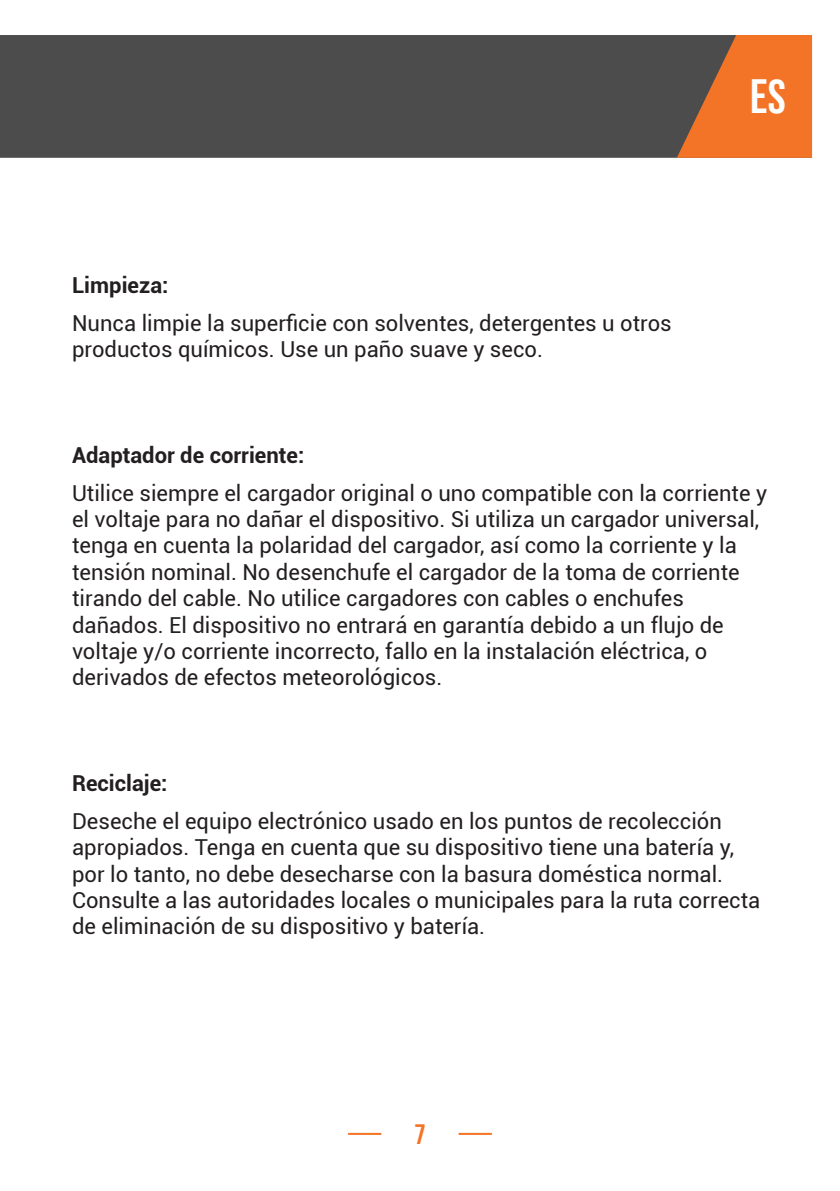
<style>
.page{position:relative;width:840px;height:1191px;background:#fff}
.page>*{position:absolute;margin:0;border:0;box-sizing:border-box;transform-origin:0 0}
.t1{font:48px "Bebas Neue";color:#fff}
.t2{font:28px "Bebas Neue";color:#f47325}
.Texto{font:22px/26.4px "Roboto";color:#231f20}
.Texto-2{font:700 22px "Roboto";color:#231f20}
</style>
<div class="page">
<div style="left:0;top:35px;width:676px;height:123px;background:#4b4c4b"></div>
<svg style="left:676px;top:35px;width:135px;height:123px"></svg>
<hr style="left:348px;top:1132px;width:33px;height:2px;background:#f47323">
<hr style="left:458px;top:1132px;width:33px;height:2px;background:#f47323">
<p class="Texto-2" style="left:72px;top:270px;width:98px">Limpieza:</p>
<p class="Texto" style="left:72px;top:309px;width:601px">Nunca limpie la superficie con solventes, detergentes u otros productos químicos. Use un paño suave y seco.</p>
<h1 class="t1" style="left:749px;top:70px;width:37px">ES</h1>
<p class="Texto-2" style="left:72px;top:439px;width:233px">Adaptador de corriente:</p>
<p class="Texto" style="left:72px;top:479px;width:696px">Utilice siempre el cargador original o uno compatible con la corriente y el voltaje para no dañar el dispositivo. Si utiliza un cargador universal, tenga en cuenta la polaridad del cargador, así como la corriente y la tensión nominal. No desenchufe el cargador de la toma de corriente tirando del cable. No utilice cargadores con cables o enchufes dañados. El dispositivo no entrará en garantía debido a un flujo de voltaje y/o corriente incorrecto, fallo en la instalación eléctrica, o derivados de efectos meteorológicos.</p>
<p class="Texto-2" style="left:72px;top:767px;width:97px">Reciclaje:</p>
<p class="Texto" style="left:72px;top:807px;width:689px">Deseche el equipo electrónico usado en los puntos de recolección apropiados. Tenga en cuenta que su dispositivo tiene una batería y, por lo tanto, no debe desecharse con la basura doméstica normal.<br>Consulte a las autoridades locales o municipales para la ruta correcta de eliminación de su dispositivo y batería.</p>
<p class="t2" style="left:414px;top:1118px;width:13px">7</p>
</div>
